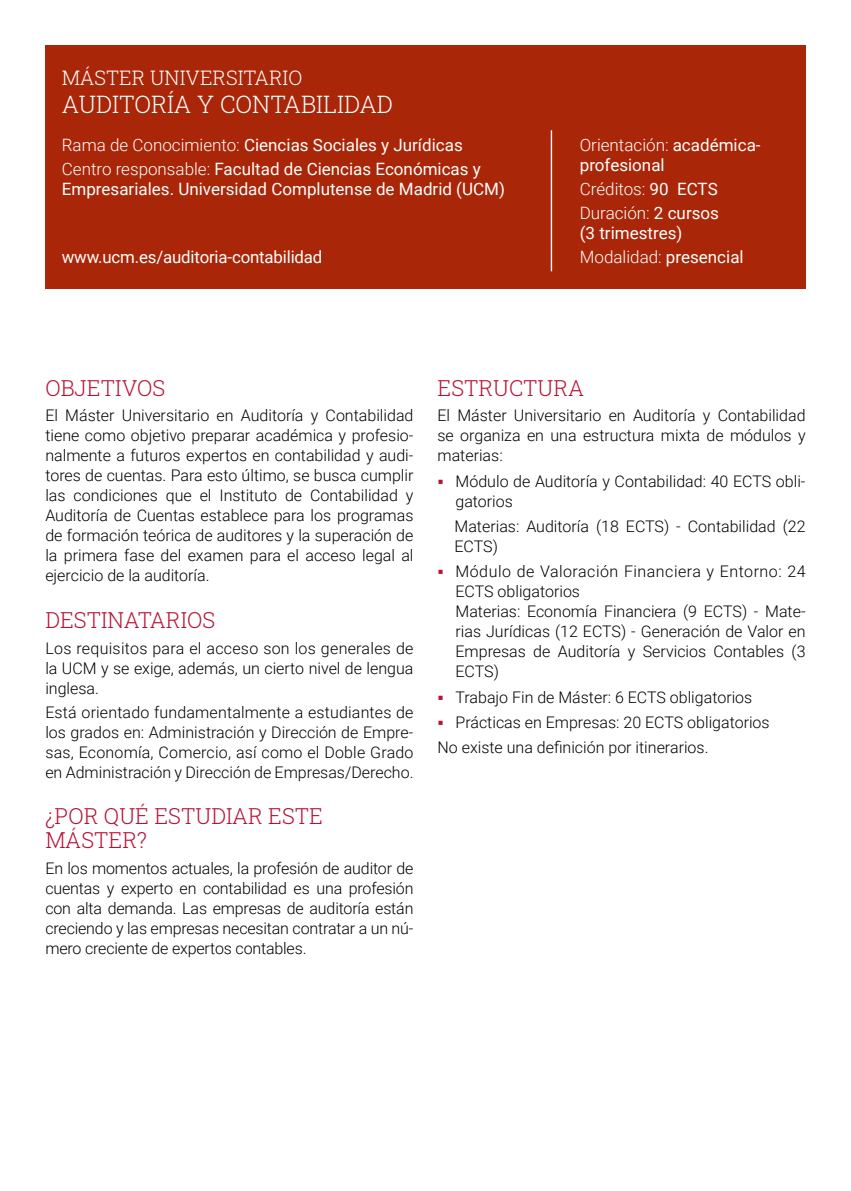
<style>
.page{position:relative;width:851px;height:1191px;background:#fff}
.page>*{position:absolute;margin:0;border:0;box-sizing:border-box;transform-origin:0 0}
.t1{font:300 24px "Roboto Slab";color:#fff}
.t2{font:300 22px/24px "Roboto Slab";color:#b71234}
.t3{font:300 20px "Roboto Slab";color:#fff}
.t4{font:17px/24px "Roboto";color:#fff}
.t5{font:300 17px/24px "Roboto";color:#fff}
.t6{font:300 16px/20px "Roboto";color:#000;text-align:justify}
.s1{font-weight:300}
.s2{font-weight:400}
</style>
<div class="page">
<div style="left:45px;top:45px;width:760px;height:244px;background:#aa2608"></div>
<hr style="left:550px;top:130px;width:2px;height:141px;background:#fff">
<p class="t3" style="left:62px;top:64px;width:242px">MÁSTER UNIVERSITARIO</p>
<h1 class="t1" style="left:62px;top:87px;width:332px">AUDITORÍA Y CONTABILIDAD</h1>
<p class="t4" style="left:62px;top:132px;width:420px"><span class="s1">Rama de Conocimiento:</span> Ciencias Sociales y Jurídicas<br><span class="s1">Centro responsable:</span> Facultad de Ciencias Económicas y</p>
<p class="t4" style="left:62px;top:176px;width:444px">Empresariales. Universidad Complutense de Madrid (UCM)</p>
<p class="t4" style="left:62px;top:245px;width:262px">www.ucm.es/auditoria-contabilidad</p>
<p class="t4" style="left:579px;top:134px;width:182px;line-height:20px"><span class="s1">Orientación:</span> académica&shy;profesional</p>
<p class="t5" style="left:579px;top:176px;width:141px">Créditos: <span class="s2">90 ECTS<br></span>Duración: <span class="s2">2 cursos</span></p>
<p class="t4" style="left:579px;top:220px;width:165px">(3 trimestres)<br><span class="s1">Modalidad:</span> presencial</p>
<h2 class="t2" style="left:45px;top:375px;width:121px">OBJETIVOS</h2>
<p class="t6" style="left:45px;top:405px;width:369px">El Máster Universitario en Auditoría y Contabilidad tiene como objetivo preparar académica y profesio&shy;nalmente a futuros expertos en contabilidad y audi&shy;tores de cuentas. Para esto último, se busca cumplir las condiciones que el Instituto de Contabilidad y Auditoría de Cuentas establece para los programas de formación teórica de auditores y la superación de la primera fase del examen para el acceso legal al ejercicio de la auditoría.</p>
<h2 class="t2" style="left:45px;top:607px;width:171px">DESTINATARIOS</h2>
<p class="t6" style="left:45px;top:637px;width:369px">Los requisitos para el acceso son los generales de la UCM y se exige, además, un cierto nivel de lengua inglesa.</p>
<p class="t6" style="left:45px;top:702px;width:369px">Está orientado fundamentalmente a estudiantes de los grados en: Administración y Dirección de Empre&shy;sas, Economía, Comercio, así como el Doble Grado en Administración y Dirección de Empresas/Derecho.</p>
<h2 class="t2" style="left:45px;top:803px;width:279px">¿POR QUÉ ESTUDIAR ESTE<br>MÁSTER?</h2>
<p class="t6" style="left:45px;top:857px;width:369px">En los momentos actuales, la profesión de auditor de cuentas y experto en contabilidad es una profesión con alta demanda. Las empresas de auditoría están creciendo y las empresas necesitan contratar a un nú&shy;mero creciente de expertos contables.</p>
<h2 class="t2" style="left:437px;top:375px;width:148px">ESTRUCTURA</h2>
<p class="t6" style="left:437px;top:405px;width:369px">El Máster Universitario en Auditoría y Contabilidad se organiza en una estructura mixta de módulos y materias:</p>
<p class="t6" style="left:455px;top:471px;width:351px">Módulo de Auditoría y Contabilidad: 40 ECTS obli&shy;gatorios</p>
<p class="t6" style="left:454px;top:515px;width:352px">Materias: Auditoría (18 ECTS) - Contabilidad (22<br>ECTS)</p>
<p class="t6" style="left:455px;top:561px;width:351px;text-align:left">Módulo de Valoración Financiera y Entorno: 24<br>ECTS obligatorios<br>Materias: Economía Financiera (9 ECTS) - Mate&shy;rias Jurídicas (12 ECTS) - Generación de Valor en Empresas de Auditoría y Servicios Contables (3<br>ECTS)</p>
<p class="t6" style="left:455px;top:686px;width:298px">Trabajo Fin de Máster: 6 ECTS obligatorios</p>
<p class="t6" style="left:455px;top:711px;width:315px">Prácticas en Empresas: 20 ECTS obligatorios</p>
<p class="t6" style="left:437px;top:737px;width:272px">No existe una definición por itinerarios.</p>
</div>
